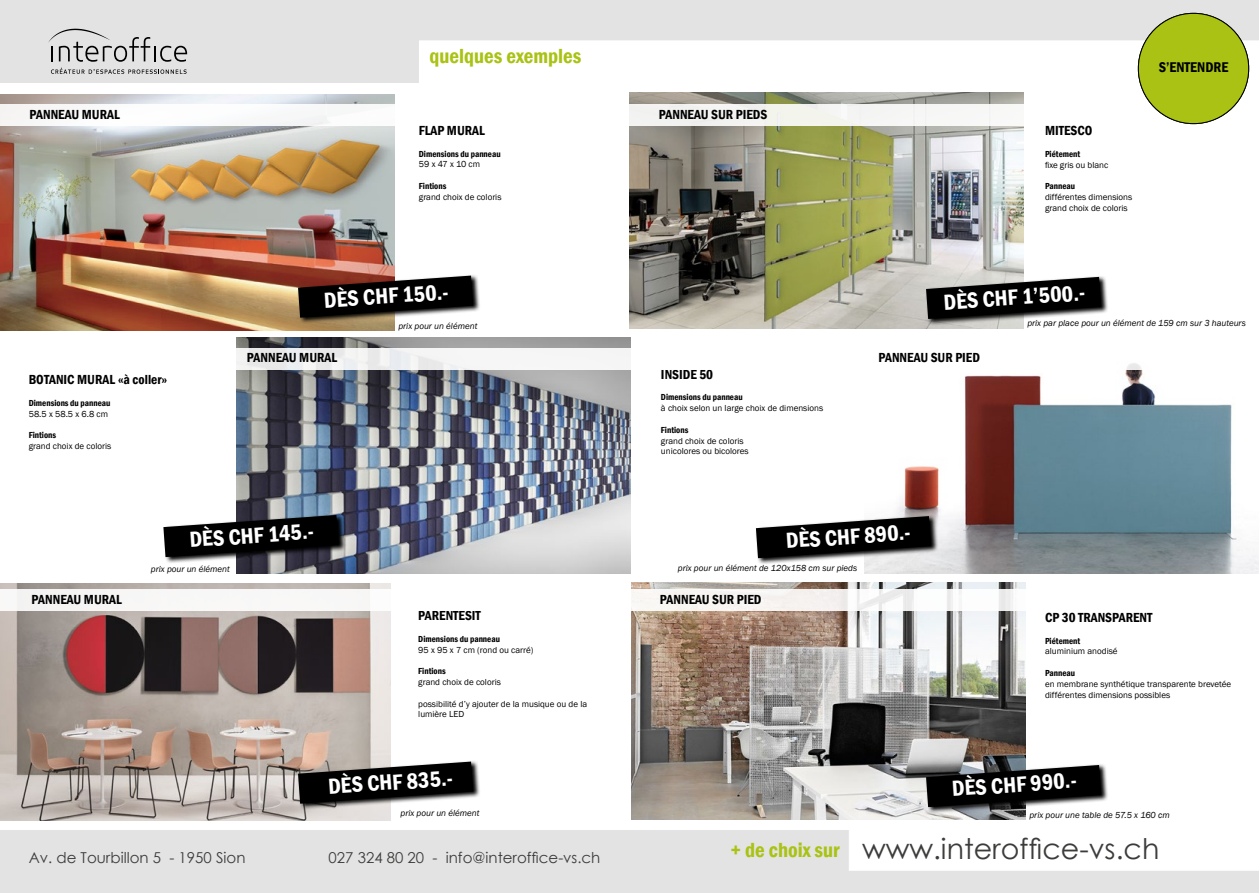
<style>
.page{position:relative;width:1259px;height:893px;background:#fff}
.page>*{position:absolute;margin:0;border:0;box-sizing:border-box;transform-origin:0 0}
.t1{font:28.5px "Century Gothic";color:#3c3c3b}
.t2{font:600 condensed 22.5px "Franklin Gothic";color:#fff}
.t3{font:600 condensed 21px "Franklin Gothic";color:#aac214}
.t4{font:15px "Century Gothic";color:#3c3c3b}
.t5{font:600 condensed 14.55px "Franklin Gothic";color:#000}
.t6{font:600 condensed 13.5px "Franklin Gothic";color:#000}
.t7{font:9px/10.8px "Franklin Gothic";color:#000}
.t8{font:italic 9px "Franklin Gothic";color:#000}
.t9{font:600 condensed 9px "Franklin Gothic";color:#000}
</style>
<div class="page">
<div style="left:0;top:830px;width:1259px;height:63px;background:#e3e3e3"></div>
<div style="left:0;top:0;width:1259px;height:83px;background:#e3e3e3"></div>
<svg style="left:48px;top:29px;width:139px;height:33px"></svg>
<svg style="left:51px;top:68px;width:136px;height:6px"></svg>
<div style="left:419px;top:40px;width:840px;height:105px;background:#fff"></div>
<img style="left:0;top:584px;width:390px;height:236px">
<img style="left:0;top:95px;width:394px;height:236px">
<img style="left:236px;top:337px;width:394px;height:237px">
<img style="left:629px;top:92px;width:394px;height:237px">
<img style="left:864px;top:370px;width:395px;height:204px">
<img style="left:631px;top:583px;width:394px;height:236px">
<svg style="left:298px;top:760px;width:182px;height:50px"></svg>
<svg style="left:298px;top:762px;width:175px;height:42px;background:#323130"></svg>
<svg style="left:925px;top:275px;width:183px;height:51px"></svg>
<svg style="left:926px;top:277px;width:175px;height:42px;background:#333332"></svg>
<svg style="left:755px;top:515px;width:183px;height:50px"></svg>
<svg style="left:756px;top:516px;width:175px;height:42px;background:#373737"></svg>
<svg style="left:925px;top:764px;width:178px;height:1px"></svg>
<svg style="left:849px;top:765px;width:410px;height:106px"></svg>
<div style="left:0;top:104px;width:1024px;height:22px;background:#f8f8f8"></div>
<svg style="left:298px;top:274px;width:182px;height:50px"></svg>
<svg style="left:298px;top:276px;width:175px;height:42px;background:#2b211e"></svg>
<svg style="left:165px;top:514px;width:181px;height:50px"></svg>
<svg style="left:163px;top:515px;width:175px;height:42px;background:#252627"></svg>
<div style="left:215px;top:348px;width:1044px;height:22px;background:#fff"></div>
<div style="left:0;top:589px;width:1029px;height:22px;background:#f8f8f7"></div>
<div style="left:1138px;top:13px;width:110px;height:111px;background:#aac214;border-radius:50%"></div>
<h3 class="t3" style="left:429px;top:42px;width:153px">quelques exemples</h3>
<h3 class="t5" style="left:1158px;top:57px;width:71px">S’ENTENDRE</h3>
<h3 class="t6" style="left:30px;top:106px;width:92px">PANNEAU MURAL</h3>
<h3 class="t6" style="left:659px;top:106px;width:110px">PANNEAU SUR PIEDS</h3>
<h3 class="t6" style="left:419px;top:121px;width:68px">FLAP MURAL</h3>
<p class="t9" style="left:419px;top:148px;width:83px">Dimensions du panneau</p>
<p class="t7" style="left:419px;top:159px;width:63px">59 x 47 x 10 cm</p>
<p class="t9" style="left:419px;top:180px;width:29px">Fintions</p>
<p class="t7" style="left:419px;top:192px;width:84px">grand choix de coloris</p>
<h3 class="t6" style="left:1045px;top:122px;width:49px">MITESCO</h3>
<p class="t9" style="left:1045px;top:148px;width:37px">Piétement</p>
<p class="t7" style="left:1045px;top:160px;width:65px">fixe gris ou blanc</p>
<p class="t9" style="left:1045px;top:180px;width:32px">Panneau</p>
<p class="t7" style="left:1045px;top:192px;width:89px">différentes dimensions grand choix de coloris</p>
<h2 class="t2" style="left:323px;top:285px;width:126px;rotate:-4deg">DÈS CHF 150.-</h2>
<h2 class="t2" style="left:942px;top:287px;width:143px;rotate:-4deg">DÈS CHF 1’500.-</h2>
<p class="t8" style="left:398px;top:321px;width:81px">prix pour un élément</p>
<p class="t8" style="left:1027px;top:318px;width:220px">prix par place pour un élément de 159 cm sur 3 hauteurs</p>
<h3 class="t6" style="left:247px;top:349px;width:92px">PANNEAU MURAL</h3>
<h3 class="t6" style="left:878px;top:349px;width:103px">PANNEAU SUR PIED</h3>
<h3 class="t6" style="left:29px;top:371px;width:140px">BOTANIC MURAL «à coller»</h3>
<p class="t9" style="left:29px;top:397px;width:83px">Dimensions du panneau</p>
<p class="t7" style="left:29px;top:408px;width:81px">58.5 x 58.5 x 6.8 cm</p>
<p class="t9" style="left:29px;top:429px;width:29px">Fintions</p>
<p class="t7" style="left:29px;top:441px;width:84px">grand choix de coloris</p>
<h3 class="t6" style="left:661px;top:365px;width:54px">INSIDE 50</h3>
<p class="t9" style="left:661px;top:391px;width:83px">Dimensions du panneau</p>
<p class="t7" style="left:661px;top:403px;width:164px">à choix selon un large choix de dimensions</p>
<p class="t9" style="left:661px;top:424px;width:29px">Fintions</p>
<p class="t7" style="left:661px;top:435px;width:89px">grand choix de coloris unicolores ou bicolores</p>
<h2 class="t2" style="left:188px;top:525px;width:126px;rotate:-4deg">DÈS CHF 145.-</h2>
<p class="t8" style="left:151px;top:563px;width:81px">prix pour un élément</p>
<h2 class="t2" style="left:785px;top:526px;width:126px;rotate:-4deg">DÈS CHF 890.-</h2>
<p class="t8" style="left:678px;top:562px;width:181px">prix pour un élément de 120x158 cm sur pieds</p>
<h3 class="t6" style="left:32px;top:590px;width:92px">PANNEAU MURAL</h3>
<h3 class="t6" style="left:660px;top:590px;width:103px">PANNEAU SUR PIED</h3>
<h3 class="t6" style="left:418px;top:607px;width:64px">PARENTESIT</h3>
<p class="t9" style="left:418px;top:633px;width:83px">Dimensions du panneau</p>
<p class="t7" style="left:418px;top:644px;width:117px">95 x 95 x 7 cm (rond ou carré)</p>
<p class="t9" style="left:418px;top:665px;width:29px">Fintions</p>
<p class="t7" style="left:418px;top:677px;width:84px">grand choix de coloris</p>
<p class="t7" style="left:418px;top:698px;width:170px">possibilité d’y ajouter de la musique ou de la lumière LED</p>
<h3 class="t6" style="left:1045px;top:608px;width:109px">CP 30 TRANSPARENT</h3>
<p class="t9" style="left:1045px;top:635px;width:37px">Piétement</p>
<p class="t7" style="left:1045px;top:646px;width:74px">aluminium anodisé</p>
<p class="t9" style="left:1045px;top:667px;width:32px">Panneau</p>
<p class="t7" style="left:1045px;top:679px;width:188px">en membrane synthétique transparente brevetée différentes dimensions possibles</p>
<h2 class="t2" style="left:327px;top:772px;width:126px;rotate:-4deg">DÈS CHF 835.-</h2>
<h2 class="t2" style="left:951px;top:774px;width:126px;rotate:-4deg">DÈS CHF 990.-</h2>
<p class="t8" style="left:400px;top:807px;width:81px">prix pour un élément</p>
<p class="t8" style="left:1029px;top:809px;width:142px">prix pour une table de 57.5 x 160 cm</p>
<h3 class="t4" style="left:29px;top:847px;width:218px">Av. de Tourbillon 5 - 1950 Sion</h3>
<h3 class="t4" style="left:329px;top:847px;width:273px">027 324 80 20 - info@interoffice-vs.ch</h3>
<h3 class="t3" style="left:730px;top:836px;width:111px">+ de choix sur</h3>
<h1 class="t1" style="left:862px;top:829px;width:299px">www.interoffice-vs.ch</h1>
</div>
